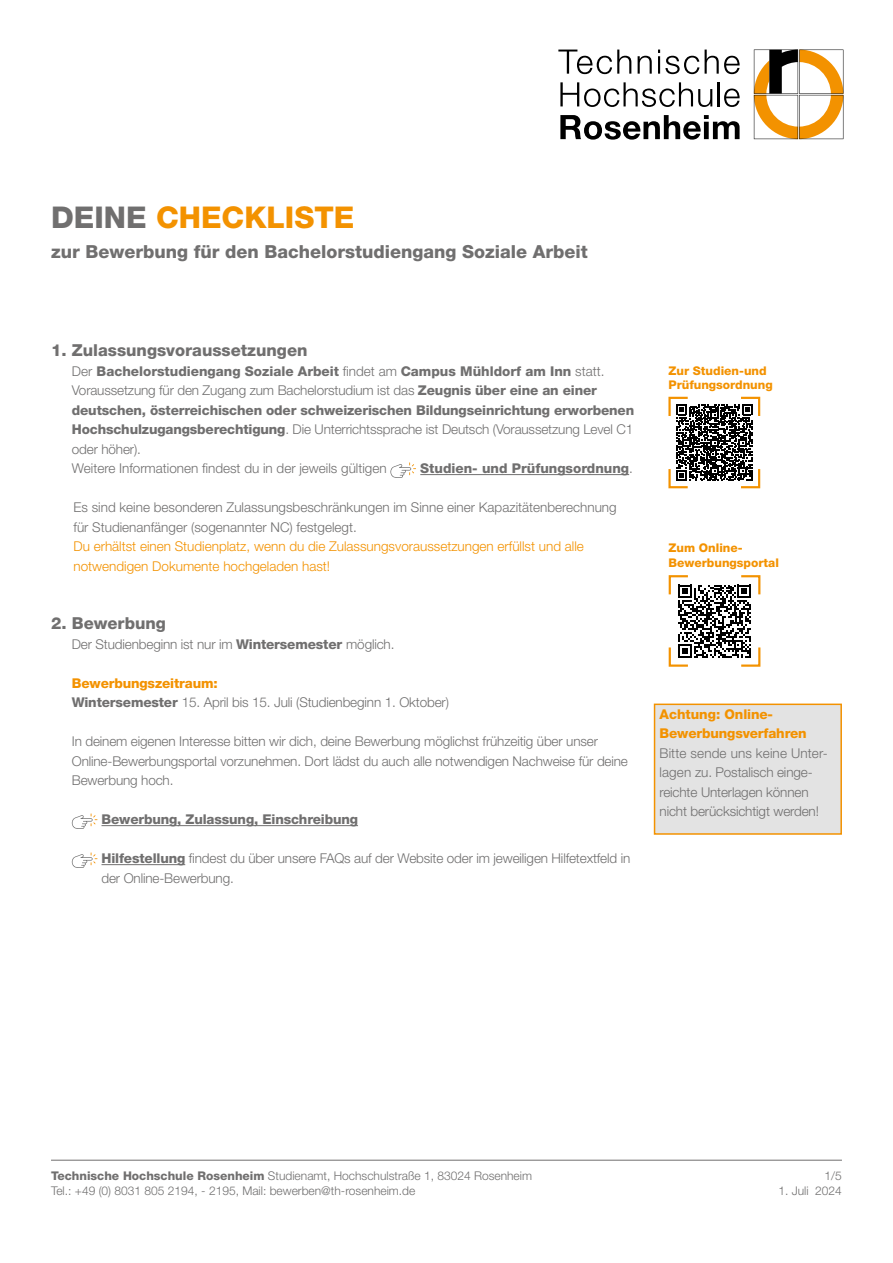
<style>
.page{position:relative;width:893px;height:1263px;background:#fff}
.page>*{position:absolute;margin:0;border:0;box-sizing:border-box;transform-origin:0 0}
.t1{font:800 30px "Helvetica Neue LT Pro";color:#f39200}
.t2{font:800 18px "Helvetica Neue LT Pro";color:#706f6f}
.t3{font:800 16.5px "Helvetica Neue LT Pro";color:#706f6f}
.t4{font:300 13.5px/19.5px "Helvetica Neue LT Pro";letter-spacing:-.01em;color:#706f6f}
.t5{font:300 13.5px/19.5px "Helvetica Neue LT Pro";color:#f39200}
.t6{font:800 13.5px "Helvetica Neue LT Pro";letter-spacing:-.01em;color:#706f6f}
.t7{font:800 13.5px/19.5px "Helvetica Neue LT Pro";letter-spacing:-.01em;color:#f39200}
.t8{font:300 12px/14.4px "Helvetica Neue LT Pro";color:#706f6f}
.t9{font:800 12px/14.4px "Helvetica Neue LT Pro";color:#f39200}
.s1{color:#706f6f}
.s2{font-weight:800}
.s3{font-weight:300}
.s4{font-weight:800;color:#f39200}
</style>
<div class="page">
<svg style="left:560px;top:82px;width:152px;height:25px"></svg>
<hr style="left:718px;top:82px;width:2px;height:24px;background:#000">
<svg style="left:724px;top:89px;width:16px;height:18px"></svg>
<svg style="left:560px;top:115px;width:180px;height:25px"></svg>
<svg style="left:558px;top:50px;width:73px;height:24px"></svg>
<svg style="left:638px;top:56px;width:14px;height:18px"></svg>
<svg style="left:658px;top:50px;width:41px;height:24px"></svg>
<svg style="left:705px;top:50px;width:35px;height:24px"></svg>
<svg style="left:754px;top:50px;width:89px;height:89px"></svg>
<hr style="left:51px;top:1160px;width:791px;height:1px;background:#706f6f">
<hr style="left:420px;top:474px;width:209px;height:1px;background:#706f6f">
<hr style="left:102px;top:825px;width:256px;height:1px;background:#706f6f">
<hr style="left:102px;top:864px;width:83px;height:1px;background:#706f6f">
<svg style="left:390px;top:462px;width:26px;height:16px"></svg>
<svg style="left:72px;top:813px;width:25px;height:16px"></svg>
<svg style="left:72px;top:852px;width:25px;height:16px"></svg>
<div style="left:654px;top:704px;width:187px;height:130px;background:#e3e3e3"></div>
<div style="left:654px;top:703px;width:188px;height:132px;border:2px solid #f39200"></div>
<svg style="left:668px;top:396px;width:93px;height:93px"></svg>
<svg style="left:668px;top:575px;width:93px;height:92px"></svg>
<h1 class="t1" style="left:51px;top:199px;width:305px"><span class="s1">DEINE</span> CHECKLISTE</h1>
<h2 class="t2" style="left:51px;top:241px;width:538px">zur Bewerbung für den Bachelorstudiengang Soziale Arbeit</h2>
<p class="t3" style="left:51px;top:341px;width:258px">1. Zulassungsvoraussetzungen</p>
<p class="t4" style="left:72px;top:361px;width:564px">Der <span class="s2">Bachelorstudiengang Soziale Arbeit</span> findet am <span class="s2">Campus Mühldorf am Inn</span> statt.<br>Voraussetzung für den Zugang zum Bachelorstudium ist das <span class="s2">Zeugnis über eine an einer deutschen, österreichischen oder schweizerischen Bildungseinrichtung erworbenen Hochschulzugangsberechtigung</span>. Die Unterrichtssprache ist Deutsch (Voraussetzung Level C1 oder höher).<br>Weitere Informationen findest du in der jeweils gültigen</p>
<p class="t6" style="left:420px;top:460px;width:214px">Studien- und Prüfungsordnung<span class="s3">.</span></p>
<p class="t4" style="left:74px;top:497px;width:545px">Es sind keine besonderen Zulassungsbeschränkungen im Sinne einer Kapazitätenberechnung für Studienanfänger (sogenannter NC) festgelegt.</p>
<p class="t5" style="left:74px;top:536px;width:512px">Du erhältst einen Studienplatz, wenn du die Zulassungsvoraussetzungen erfüllst und alle notwendigen Dokumente hochgeladen hast!</p>
<p class="t3" style="left:51px;top:614px;width:116px">2. Bewerbung</p>
<p class="t4" style="left:72px;top:634px;width:324px">Der Studienbeginn ist nur im <span class="s2">Wintersemester</span> möglich.</p>
<p class="t4" style="left:72px;top:673px;width:379px"><span class="s4">Bewerbungszeitraum:<br></span><span class="s2">Wintersemester</span> 15. April bis 15. Juli (Studienbeginn 1. Oktober)</p>
<p class="t4" style="left:72px;top:731px;width:558px">In deinem eigenen Interesse bitten wir dich, deine Bewerbung möglichst frühzeitig über unser<br>Online-Bewerbungsportal vorzunehmen. Dort lädst du auch alle notwendigen Nachweise für deine<br>Bewerbung hoch.</p>
<p class="t6" style="left:102px;top:811px;width:258px">Bewerbung, Zulassung, Einschreibung</p>
<p class="t4" style="left:102px;top:848px;width:530px"><span class="s2">Hilfestellung</span> findest du über unsere FAQs auf der Website oder im jeweiligen Hilfetextfeld in der Online-Bewerbung.</p>
<p class="t9" style="left:668px;top:363px;width:106px">Zur Studien-und<br>Prüfungsordnung</p>
<p class="t9" style="left:668px;top:541px;width:112px">Zum Online-<br>Bewerbungsportal</p>
<p class="t7" style="left:659px;top:704px;width:149px">Achtung: Online-<br>Bewerbungsverfahren</p>
<p class="t4" style="left:659px;top:743px;width:170px">Bitte sende uns keine Unter&shy;lagen zu. Postalisch einge&shy;reichte Unterlagen können nicht berücksichtigt werden!</p>
<p class="t8" style="left:51px;top:1169px;width:483px"><span class="s2">Technische Hochschule Rosenheim</span> Studienamt, Hochschulstraße 1, 83024 Rosenheim<br>Tel.: +49 (0) 8031 805 2194, - 2195, Mail: bewerben@th-rosenheim.de</p>
<p class="t8" style="left:825px;top:1169px;width:19px">1/5</p>
<p class="t8" style="left:778px;top:1183px;width:65px">1. Juli 2024</p>
</div>
